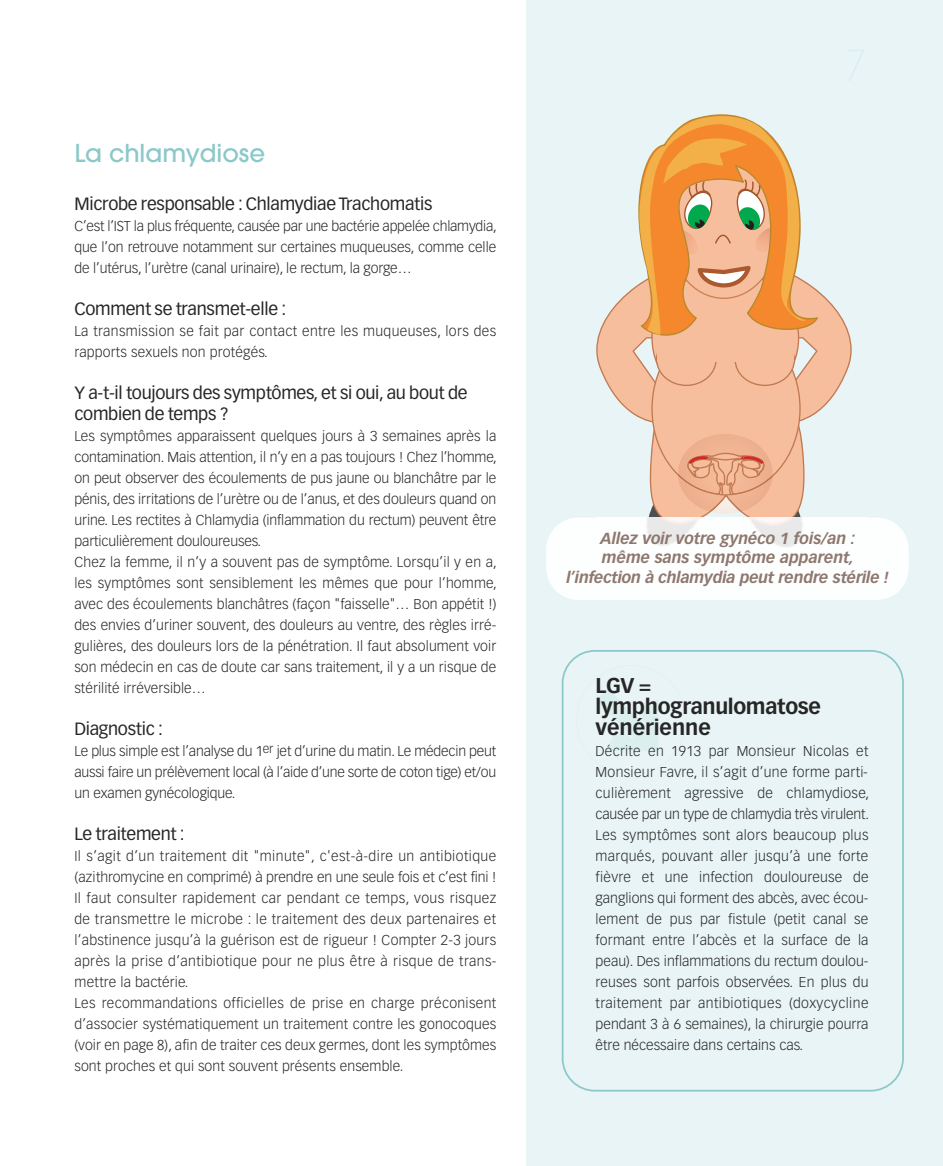
<style>
.page{position:relative;width:943px;height:1166px;background:#fff}
.page>*{position:absolute;margin:0;border:0;box-sizing:border-box;transform-origin:0 0}
.t1{font:500 24.5px "Avant Garde";color:#8bc8ca}
.t2{font:700 21px/21px "Vectora LH";letter-spacing:-.015em;color:#272627}
.t3{font:17.5px/21px "Vectora LH";letter-spacing:-.015em;color:#272627}
.t4{font:italic 700 15.75px/19.2px "Vectora LH";letter-spacing:-.005em;color:#8e776e;text-align:center}
.t5{font:300 14px/21px "Vectora LH";letter-spacing:.005em;color:#272627;text-align:justify}
.t6{font:300 14px/21px "Vectora LH";letter-spacing:.025em;color:#272627}
</style>
<div class="page">
<div style="left:526px;top:0;width:417px;height:1166px;background:#e8f4f5"></div>
<div style="left:561px;top:650px;width:342px;height:441px;background:#e8f4f5"></div>
<svg style="left:546px;top:114px;width:362px;height:486px;background:#ecd8c3"></svg>
<img style="left:596px;top:518px;width:270px;height:37px">
<svg style="left:575px;top:664px;width:112px;height:112px;background:#e5f3f3"></svg>
<h1 class="t1" style="left:74px;top:144px;width:192px">La chlamydiose</h1>
<p class="t3" style="left:74px;top:194px;width:359px">Microbe responsable : Chlamydiae Trachomatis</p>
<p class="t5" style="left:74px;top:216px;width:424px">C’est l’IST la plus fréquente, causée par une bactérie appelée chlamydia, que l’on retrouve notamment sur certaines muqueuses, comme celle de l’utérus, l’urètre (canal urinaire), le rectum, la gorge…</p>
<p class="t3" style="left:74px;top:299px;width:213px">Comment se transmet-elle :</p>
<p class="t6" style="left:74px;top:321px;width:423px">La transmission se fait par contact entre les muqueuses, lors des rapports sexuels non protégés.</p>
<p class="t3" style="left:74px;top:383px;width:394px">Y a-t-il toujours des symptômes, et si oui, au bout de combien de temps ?</p>
<p class="t5" style="left:74px;top:426px;width:424px;text-align:left">Les symptômes apparaissent quelques jours à 3 semaines après la contamination. Mais attention, il n’y en a pas toujours ! Chez l’homme, on peut observer des écoulements de pus jaune ou blanchâtre par le pénis, des irritations de l’urètre ou de l’anus, et des douleurs quand on urine. Les rectites à Chlamydia (inflammation du rectum) peuvent être particulièrement douloureuses.<br>Chez la femme, il n’y a souvent pas de symptôme. Lorsqu’il y en a, les symptômes sont sensiblement les mêmes que pour l’homme, avec des écoulements blanchâtres (façon "faisselle"… Bon appétit !) des envies d’uriner souvent, des douleurs au ventre, des règles irré&shy;gulières, des douleurs lors de la pénétration. Il faut absolument voir son médecin en cas de doute car sans traitement, il y a un risque de stérilité irréversible…</p>
<p class="t3" style="left:74px;top:719px;width:90px">Diagnostic :</p>
<p class="t5" style="left:74px;top:741px;width:423px">Le plus simple est l’analyse du 1<sup>er</sup> jet d’urine du matin. Le médecin peut aussi faire un prélèvement local (à l’aide d’une sorte de coton tige) et/ou un examen gynécologique.</p>
<p class="t3" style="left:74px;top:824px;width:112px">Le traitement :</p>
<p class="t5" style="left:74px;top:846px;width:423px;text-align:left">Il s’agit d’un traitement dit "minute", c'est-à-dire un antibiotique (azithromycine en comprimé) à prendre en une seule fois et c’est fini !<br>Il faut consulter rapidement car pendant ce temps, vous risquez de transmettre le microbe : le traitement des deux partenaires et l’abstinence jusqu’à la guérison est de rigueur ! Compter 2-3 jours après la prise d’antibiotique pour ne plus être à risque de trans&shy;mettre la bactérie.<br>Les recommandations officielles de prise en charge préconisent d’associer systématiquement un traitement contre les gonocoques (voir en page 8), afin de traiter ces deux germes, dont les symptômes sont proches et qui sont souvent présents ensemble.</p>
<p class="t4" style="left:566px;top:530px;width:324px">Allez voir votre gynéco 1 fois/an :<br>même sans symptôme apparent, l’infection à chlamydia peut rendre stérile !</p>
<h2 class="t2" style="left:595px;top:676px;width:227px">LGV = lymphogranulomatose vénérienne</h2>
<p class="t5" style="left:595px;top:741px;width:275px">Décrite en 1913 par Monsieur Nicolas et Monsieur Favre, il s’agit d’une forme parti&shy;culièrement agressive de chlamydiose, causée par un type de chlamydia très virulent.<br>Les symptômes sont alors beaucoup plus marqués, pouvant aller jusqu’à une forte fièvre et une infection douloureuse de ganglions qui forment des abcès, avec écou&shy;lement de pus par fistule (petit canal se formant entre l’abcès et la surface de la peau). Des inflammations du rectum doulou&shy;reuses sont parfois observées. En plus du traitement par antibiotiques (doxycycline pendant 3 à 6 semaines), la chirurgie pourra être nécessaire dans certains cas.</p>
</div>
